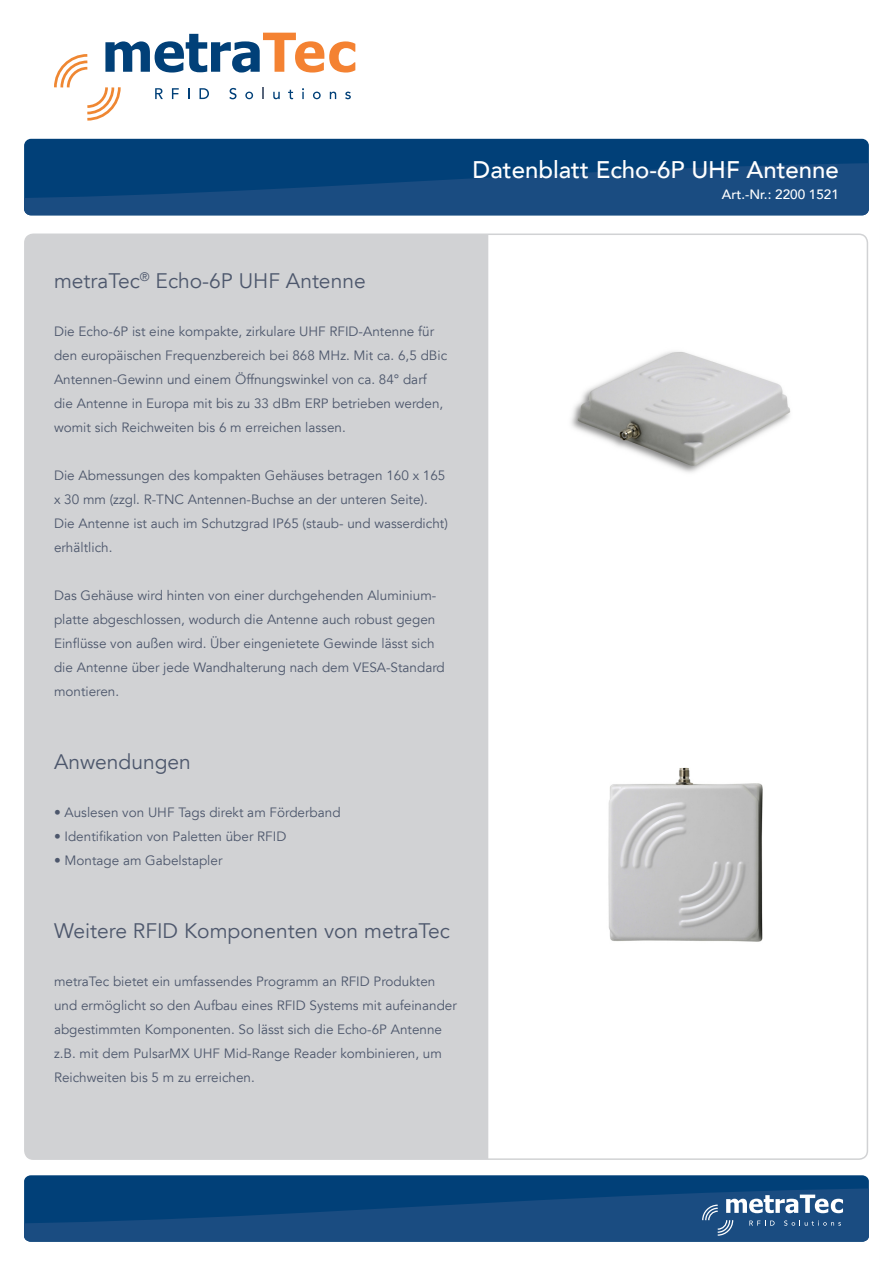
<style>
.page{position:relative;width:893px;height:1263px;background:#fff}
.page>*{position:absolute;margin:0;border:0;box-sizing:border-box;transform-origin:0 0}
.t1{font:500 24px "Avenir LT";color:#fff}
.t2{font:21px "Avenir LT";color:#4d576c}
.t3{font:13.5px/24px "Avenir LT";color:#4d576c}
.t4{font:500 13.5px "Avenir LT";color:#fff}
</style>
<div class="page">
<div style="left:27px;top:236px;width:461px;height:921px;background:#d1d2d4"></div>
<div style="left:24px;top:139px;width:845px;height:76px;background:#014078;border-radius:7px"></div>
<svg style="left:24px;top:160px;width:845px;height:55px;fill:#1a4c81"></svg>
<div style="left:24px;top:1175px;width:845px;height:67px;background:#014078;border-radius:6px"></div>
<svg style="left:24px;top:1186px;width:845px;height:56px;fill:#1a4c81"></svg>
<svg style="left:54px;top:33px;width:301px;height:88px"></svg>
<svg style="left:701px;top:1194px;width:142px;height:42px;background:#48709a"></svg>
<img style="left:571px;top:351px;width:220px;height:122px">
<img style="left:608px;top:767px;width:155px;height:175px">
<h1 class="t1" style="left:473px;top:155px;width:368px">Datenblatt Echo-6P UHF Antenne</h1>
<p class="t4" style="left:722px;top:187px;width:119px">Art.-Nr.: 2200 1521</p>
<h2 class="t2" style="left:54px;top:268px;width:313px">metraTec<sup>®</sup> Echo-6P UHF Antenne</h2>
<p class="t3" style="left:54px;top:319px;width:395px">Die Echo-6P ist eine kompakte, zirkulare UHF RFID-Antenne für den europäischen Frequenzbereich bei 868 MHz. Mit ca. 6,5 dBic Antennen-Gewinn und einem Öffnungswinkel von ca. 84° darf die Antenne in Europa mit bis zu 33 dBm ERP betrieben werden, womit sich Reichweiten bis 6 m erreichen lassen.</p>
<p class="t3" style="left:54px;top:463px;width:395px">Die Abmessungen des kompakten Gehäuses betragen 160 x 165 x 30 mm (zzgl. R-TNC Antennen-Buchse an der unteren Seite).<br>Die Antenne ist auch im Schutzgrad IP65 (staub- und wasserdicht) erhältlich.</p>
<p class="t3" style="left:54px;top:583px;width:392px">Das Gehäuse wird hinten von einer durchgehenden Aluminium&shy;platte abgeschlossen, wodurch die Antenne auch robust gegen Einflüsse von außen wird. Über eingenietete Gewinde lässt sich die Antenne über jede Wandhalterung nach dem VESA-Standard montieren.</p>
<h2 class="t2" style="left:54px;top:749px;width:138px">Anwendungen</h2>
<p class="t3" style="left:54px;top:800px;width:288px">• Auslesen von UHF Tags direkt am Förderband</p>
<p class="t3" style="left:54px;top:824px;width:234px">• Identifikation von Paletten über RFID</p>
<p class="t3" style="left:54px;top:848px;width:170px">• Montage am Gabelstapler</p>
<h2 class="t2" style="left:54px;top:919px;width:398px">Weitere RFID Komponenten von metraTec</h2>
<p class="t3" style="left:54px;top:970px;width:404px">metraTec bietet ein umfassendes Programm an RFID Produkten und ermöglicht so den Aufbau eines RFID Systems mit aufeinander abgestimmten Komponenten. So lässt sich die Echo-6P Antenne z.B. mit dem PulsarMX UHF Mid-Range Reader kombinieren, um Reichweiten bis 5 m zu erreichen.</p>
</div>
